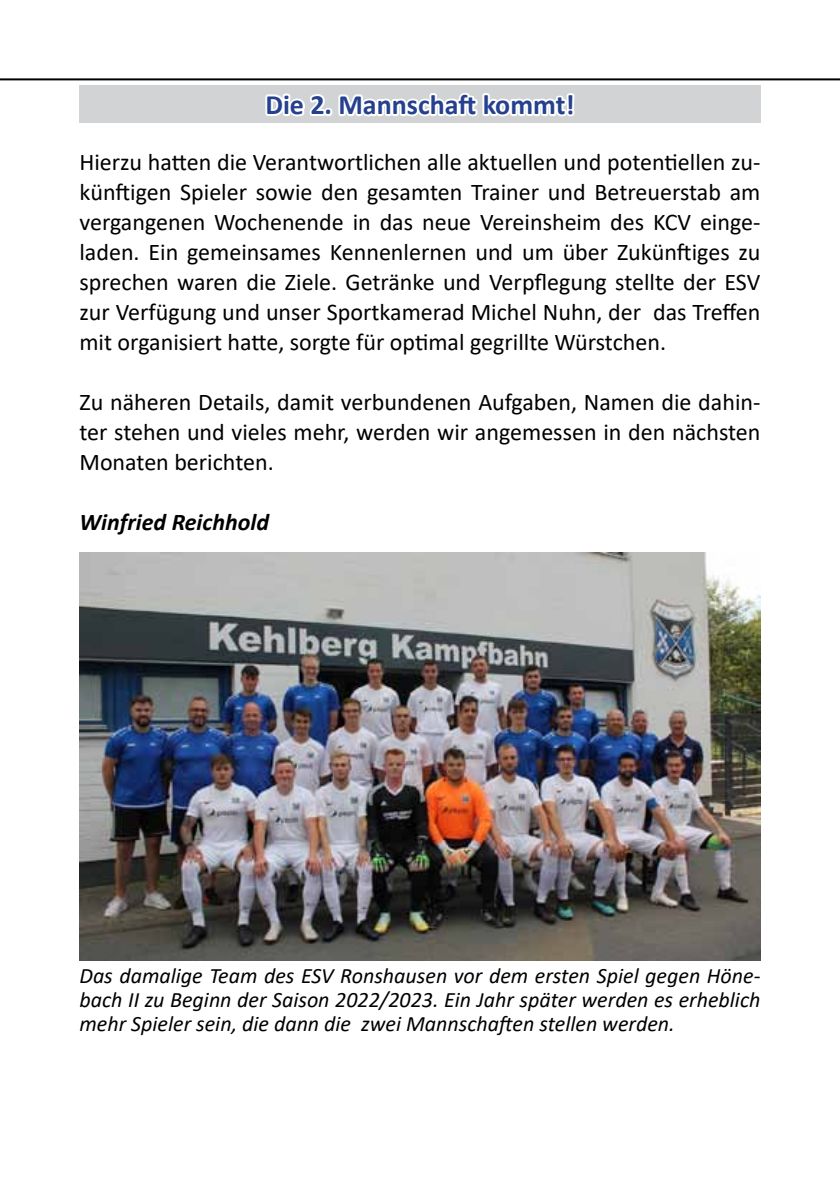
<style>
.page{position:relative;width:840px;height:1191px;background:#fff}
.page>*{position:absolute;margin:0;border:0;box-sizing:border-box;transform-origin:0 0}
.t1{font:700 28px "Calibri";color:#25408f}
.t2{font:24px/30px "Calibri";color:#000;text-align:justify}
.t3{font:italic 700 24px "Calibri";color:#000}
.t4{font:italic 22px/24px "Calibri";color:#000;text-align:justify}
</style>
<div class="page">
<hr style="left:0;top:78px;width:839px;height:2px;background:#000">
<img style="left:79px;top:553px;width:681px;height:407px">
<svg style="left:79px;top:78px;width:681px;height:45px"></svg>
<p class="t1" style="left:265px;top:85px;width:310px">Die 2. Mannschaft kommt!</p>
<p class="t2" style="left:79px;top:146px;width:682px">Hierzu hatten die Verantwortlichen alle aktuellen und potentiellen zu&shy;künftigen Spieler sowie den gesamten Trainer und Betreuerstab am vergangenen Wochenende in das neue Vereinsheim des KCV einge&shy;laden. Ein gemeinsames Kennenlernen und um über Zukünftiges zu sprechen waren die Ziele. Getränke und Verpflegung stellte der ESV zur Verfügung und unser Sportkamerad Michel Nuhn, der das Treffen mit organisiert hatte, sorgte für optimal gegrillte Würstchen.</p>
<p class="t2" style="left:79px;top:386px;width:682px">Zu näheren Details, damit verbundenen Aufgaben, Namen die dahin&shy;ter stehen und vieles mehr, werden wir angemessen in den nächsten Monaten berichten.</p>
<p class="t3" style="left:79px;top:505px;width:191px">Winfried Reichhold</p>
<p class="t4" style="left:79px;top:962px;width:682px">Das damalige Team des ESV Ronshausen vor dem ersten Spiel gegen Höne&shy;bach II zu Beginn der Saison 2022/2023. Ein Jahr später werden es erheblich mehr Spieler sein, die dann die zwei Mannschaften stellen werden.</p>
</div>
